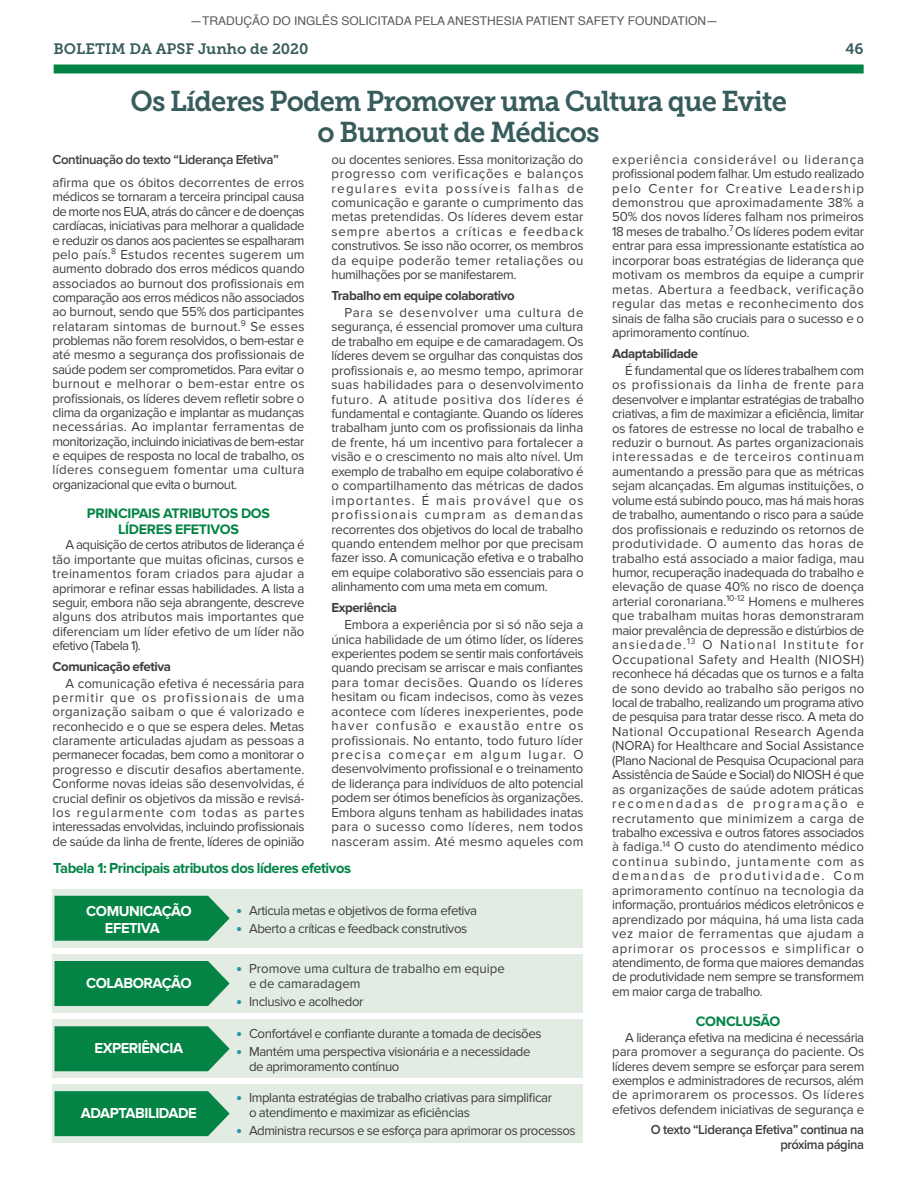
<style>
.page{position:relative;width:918px;height:1188px;background:#fff}
.page>*{position:absolute;margin:0;border:0;box-sizing:border-box;transform-origin:0 0}
.Headline{font:28.5px/31.5px "Museo Slab 700";letter-spacing:-.03em;color:#385c5c;text-align:center;scale:.96 1}
.Body_Copy{font:700 15px/16.5px "Proxima Nova";letter-spacing:-.03em;color:#fff}
.Table_head{font:700 15px "Proxima Nova";letter-spacing:-.03em;color:#038445}
.t1{font:15px "Museo Slab 700";color:#385c5c}
.Subheads_green{font:700 14.25px/15.9px "Proxima Nova";letter-spacing:-.02em;color:#038445;text-align:center}
.Body_Copy-2{font:13.5px/14.4px "Proxima Nova";letter-spacing:-.03em;color:#3e3e3f;text-align:justify}
.sub-subhead{font:700 13.5px "Proxima Nova";letter-spacing:-.03em;color:#3e3e3f}
.Body_Copy-3{font:13.5px/15px "Proxima Nova";color:#3e3e3f}
.Continued_Heading_en{font:600 13.5px/14.2px "Proxima Nova";letter-spacing:-.03em;color:#3e3e3f;text-align:right;scale:.96 1}
.Continued_Heading{font:600 13.5px "Proxima Nova";letter-spacing:-.03em;color:#3e3e3f}
.t2{font:12px "Helvetica";color:#57585a}
.s1{font-family:"Museo Slab 500";color:#2792a6}
</style>
<div class="page">
<div style="left:54px;top:64px;width:810px;height:10px;background:#038445"></div>
<div style="left:52px;top:889px;width:532px;height:59px;background:#e2ece3"></div>
<div style="left:52px;top:955px;width:532px;height:58px;background:#e2ece3"></div>
<div style="left:52px;top:1020px;width:532px;height:58px;background:#e2ece3"></div>
<div style="left:52px;top:1085px;width:532px;height:58px;background:#e2ece3"></div>
<svg style="left:54px;top:896px;width:176px;height:45px;background:#128b50"></svg>
<svg style="left:54px;top:961px;width:176px;height:45px;background:#118a4f"></svg>
<svg style="left:54px;top:1026px;width:176px;height:45px;background:#138b50"></svg>
<svg style="left:54px;top:1091px;width:176px;height:45px;background:#128b4f"></svg>
<p class="t2" style="left:190px;top:11px;width:530px">—TRADUÇÃO DO INGLÊS SOLICITADA PELA ANESTHESIA PATIENT SAFETY FOUNDATION—</p>
<p class="t1" style="left:54px;top:40px;width:256px">BOLETIM DA APSF Junho de 2020</p>
<p class="t1" style="left:845px;top:40px;width:20px">46</p>
<p class="Headline" style="left:130px;top:85px;width:685px">Os Líderes Podem Promover uma Cultura que Evite o Burnout de Médicos</p>
<p class="Body_Copy-2" style="left:332px;top:152px;width:254px">ou docentes seniores. Essa monitorização do progresso com verificações e balanços regulares evita possíveis falhas de comunicação e garante o cumprimento das metas pretendidas. Os líderes devem estar sempre abertos a críticas e feedback construtivos. Se isso não ocorrer, os membros da equipe poderão temer retaliações ou humilhações por se manifestarem.</p>
<p class="sub-subhead" style="left:332px;top:288px;width:185px">Trabalho em equipe colaborativo</p>
<p class="Body_Copy-2" style="left:332px;top:305px;width:254px;text-indent:13px">Para se desenvolver uma cultura de segurança, é essencial promover uma cultura de trabalho em equipe e de camaradagem. Os líderes devem se orgulhar das conquistas dos profissionais e, ao mesmo tempo, aprimorar suas habilidades para o desenvolvimento futuro. A atitude positiva dos líderes é fundamental e contagiante. Quando os líderes trabalham junto com os profissionais da linha de frente, há um incentivo para fortalecer a visão e o crescimento no mais alto nível. Um exemplo de trabalho em equipe colaborativo é o compartilhamento das métricas de dados importantes. É mais provável que os profissionais cumpram as demandas recorrentes dos objetivos do local de trabalho quando entendem melhor por que precisam fazer isso. A comunicação efetiva e o trabalho em equipe colaborativo são essenciais para o alinhamento com uma meta em comum.</p>
<p class="sub-subhead" style="left:332px;top:600px;width:67px">Experiência</p>
<p class="Body_Copy-2" style="left:332px;top:618px;width:254px;text-indent:13px">Embora a experiência por si só não seja a única habilidade de um ótimo líder, os líderes experientes podem se sentir mais confortáveis quando precisam se arriscar e mais confiantes para tomar decisões. Quando os líderes hesitam ou ficam indecisos, como às vezes acontece com líderes inexperientes, pode haver confusão e exaustão entre os profissionais. No entanto, todo futuro líder precisa começar em algum lugar. O desenvolvimento profissional e o treinamento de liderança para indivíduos de alto potencial podem ser ótimos benefícios às organizações.<br>Embora alguns tenham as habilidades inatas para o sucesso como líderes, nem todos nasceram assim. Até mesmo aqueles com</p>
<p class="Continued_Heading" style="left:52px;top:152px;width:228px">Continuação do texto “Liderança Efetiva”</p>
<p class="Body_Copy-2" style="left:52px;top:176px;width:254px">afirma que os óbitos decorrentes de erros médicos se tornaram a terceira principal causa de morte nos EUA, atrás do câncer e de doenças cardíacas, iniciativas para melhorar a qualidade e reduzir os danos aos pacientes se espalharam pelo país.<sup>8</sup> Estudos recentes sugerem um aumento dobrado dos erros médicos quando associados ao burnout dos profissionais em comparação aos erros médicos não associados ao burnout, sendo que 55% dos participantes relataram sintomas de burnout.<sup>9</sup> Se esses problemas não forem resolvidos, o bem-estar e até mesmo a segurança dos profissionais de saúde podem ser comprometidos. Para evitar o burnout e melhorar o bem-estar entre os profissionais, os líderes devem refletir sobre o clima da organização e implantar as mudanças necessárias. Ao implantar ferramentas de monitorização, incluindo iniciativas de bem-estar e equipes de resposta no local de trabalho, os líderes conseguem fomentar uma cultura organizacional que evita o burnout.</p>
<p class="Subheads_green" style="left:87px;top:506px;width:185px">PRINCIPAIS ATRIBUTOS DOS<br>LÍDERES EFETIVOS</p>
<p class="Body_Copy-2" style="left:52px;top:538px;width:254px;text-indent:13px">A aquisição de certos atributos de liderança é tão importante que muitas oficinas, cursos e treinamentos foram criados para ajudar a aprimorar e refinar essas habilidades. A lista a seguir, embora não seja abrangente, descreve alguns dos atributos mais importantes que diferenciam um líder efetivo de um líder não efetivo (Tabela 1).</p>
<p class="sub-subhead" style="left:52px;top:659px;width:120px">Comunicação efetiva</p>
<p class="Body_Copy-2" style="left:52px;top:676px;width:254px;text-indent:13px">A comunicação efetiva é necessária para permitir que os profissionais de uma organização saibam o que é valorizado e reconhecido e o que se espera deles. Metas claramente articuladas ajudam as pessoas a permanecer focadas, bem como a monitorar o progresso e discutir desafios abertamente.<br>Conforme novas ideias são desenvolvidas, é crucial definir os objetivos da missão e revisá&shy;los regularmente com todas as partes interessadas envolvidas, incluindo profissionais de saúde da linha de frente, líderes de opinião</p>
<p class="Table_head" style="left:53px;top:860px;width:299px">Tabela 1: Principais atributos dos líderes efetivos</p>
<p class="Body_Copy" style="left:105px;top:903px;width:88px;text-indent:-19px">COMUNICAÇÃO<br>EFETIVA</p>
<p class="Body_Copy" style="left:86px;top:975px;width:107px">COLABORAÇÃO</p>
<p class="Body_Copy" style="left:95px;top:1040px;width:90px">EXPERIÊNCIA</p>
<p class="Body_Copy" style="left:81px;top:1105px;width:117px">ADAPTABILIDADE</p>
<p class="Body_Copy-2" style="left:236px;top:903px;width:242px"><span class="s1">•</span> Articula metas e objetivos de forma efetiva</p>
<p class="Body_Copy-2" style="left:236px;top:922px;width:233px"><span class="s1">•</span> Aberto a críticas e feedback construtivos</p>
<p class="Body_Copy-3" style="left:249px;top:961px;width:257px;text-indent:-13px"><span class="s1">•</span> Promove uma cultura de trabalho em equipe e de camaradagem</p>
<p class="Body_Copy-2" style="left:236px;top:994px;width:129px"><span class="s1">•</span> Inclusivo e acolhedor</p>
<p class="Body_Copy-2" style="left:236px;top:1026px;width:307px"><span class="s1">•</span> Confortável e confiante durante a tomada de decisões</p>
<p class="Body_Copy-2" style="left:249px;top:1044px;width:283px;line-height:15px;text-indent:-13px"><span class="s1">•</span> Mantém uma perspectiva visionária e a necessidade de aprimoramento contínuo</p>
<p class="Body_Copy-2" style="left:249px;top:1090px;width:305px;line-height:15px;text-indent:-13px"><span class="s1">•</span> Implanta estratégias de trabalho criativas para simplificar o atendimento e maximizar as eficiências</p>
<p class="Body_Copy-2" style="left:236px;top:1124px;width:341px"><span class="s1">•</span> Administra recursos e se esforça para aprimorar os processos</p>
<p class="Body_Copy-2" style="left:612px;top:152px;width:254px">experiência considerável ou liderança profissional podem falhar. Um estudo realizado pelo Center for Creative Leadership demonstrou que aproximadamente 38% a 50% dos novos líderes falham nos primeiros 18 meses de trabalho.<sup>7</sup> Os líderes podem evitar entrar para essa impressionante estatística ao incorporar boas estratégias de liderança que motivam os membros da equipe a cumprir metas. Abertura a feedback, verificação regular das metas e reconhecimento dos sinais de falha são cruciais para o sucesso e o aprimoramento contínuo.</p>
<p class="sub-subhead" style="left:612px;top:346px;width:87px">Adaptabilidade</p>
<p class="Body_Copy-2" style="left:612px;top:363px;width:254px;text-indent:13px">É fundamental que os líderes trabalhem com os profissionais da linha de frente para desenvolver e implantar estratégias de trabalho criativas, a fim de maximizar a eficiência, limitar os fatores de estresse no local de trabalho e reduzir o burnout. As partes organizacionais interessadas e de terceiros continuam aumentando a pressão para que as métricas sejam alcançadas. Em algumas instituições, o volume está subindo pouco, mas há mais horas de trabalho, aumentando o risco para a saúde dos profissionais e reduzindo os retornos de produtividade. O aumento das horas de trabalho está associado a maior fadiga, mau humor, recuperação inadequada do trabalho e elevação de quase 40% no risco de doença arterial coronariana.<sup>10-12</sup> Homens e mulheres que trabalham muitas horas demonstraram maior prevalência de depressão e distúrbios de ansiedade.<sup>13</sup> O National Institute for Occupational Safety and Health (NIOSH) reconhece há décadas que os turnos e a falta de sono devido ao trabalho são perigos no local de trabalho, realizando um programa ativo de pesquisa para tratar desse risco. A meta do National Occupational Research Agenda (NORA) for Healthcare and Social Assistance (Plano Nacional de Pesquisa Ocupacional para Assistência de Saúde e Social) do NIOSH é que as organizações de saúde adotem práticas recomendadas de programação e recrutamento que minimizem a carga de trabalho excessiva e outros fatores associados à fadiga.<sup>14</sup> O custo do atendimento médico continua subindo, juntamente com as demandas de produtividade. Com aprimoramento contínuo na tecnologia da informação, prontuários médicos eletrônicos e aprendizado por máquina, há uma lista cada vez maior de ferramentas que ajudam a aprimorar os processos e simplificar o atendimento, de forma que maiores demandas de produtividade nem sempre se transformem em maior carga de trabalho.</p>
<p class="Subheads_green" style="left:696px;top:1014px;width:86px">CONCLUSÃO</p>
<p class="Body_Copy-2" style="left:612px;top:1030px;width:254px;text-indent:13px">A liderança efetiva na medicina é necessária para promover a segurança do paciente. Os líderes devem sempre se esforçar para serem exemplos e administradores de recursos, além de aprimorarem os processos. Os líderes efetivos defendem iniciativas de segurança e</p>
<p class="Continued_Heading_en" style="left:651px;top:1123px;width:223px">O texto “Liderança Efetiva” continua na próxima página</p>
</div>
